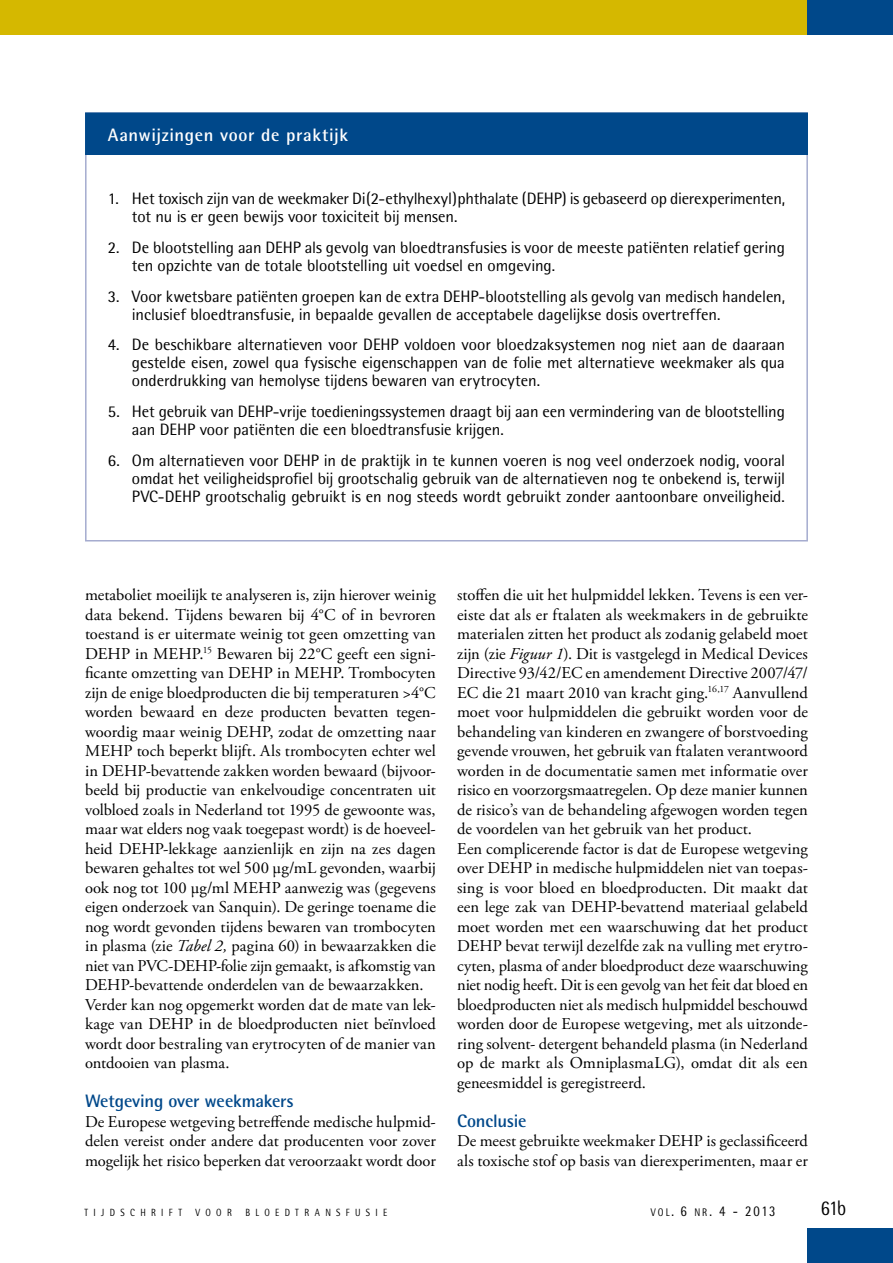
<style>
.page{position:relative;width:893px;height:1263px;background:#fff}
.page>*{position:absolute;margin:0;border:0;box-sizing:border-box;transform-origin:0 0}
.t1{font:21px "Rotis Semi Sans";color:#000;scale:.85 1}
.t2{font:700 18px "Rotis Semi Sans";letter-spacing:-.01em;color:#00488a}
.t3{font:700 18px "Rotis Semi Sans";letter-spacing:.035em;color:#fff}
.t4{font:16.5px/19.5px "Adobe Garamond Pro";color:#000}
.t5{font:16.5px/18px "Rotis Semi Sans";letter-spacing:-.005em;color:#000}
.t6{font:14.85px "Rotis Semi Sans";color:#000;scale:.85 1}
.t7{font:10.5px "Rotis Semi Sans";letter-spacing:.6em;color:#000;scale:.85 1}
.s1{font-style:italic}
.s2{font-size:11.1px}
</style>
<div class="page">
<div style="left:0;top:0;width:893px;height:34px;background:#d5b800"></div>
<div style="left:808px;top:1229px;width:85px;height:34px;background:#00488a"></div>
<div style="left:808px;top:0;width:85px;height:34px;background:#00488a"></div>
<div style="left:86px;top:113px;width:721px;height:41px;background:#00488a"></div>
<div style="left:85px;top:112px;width:723px;height:43px;border:2px solid #00488a"></div>
<p class="t3" style="left:108px;top:123px;width:242px">Aanwijzingen voor de praktijk</p>
<p class="t5" style="left:132px;top:189px;width:655px;text-indent:-24px">1. Het toxisch zijn van de weekmaker Di(2-ethylhexyl)phthalate (DEHP) is gebaseerd op dierexperimenten, tot nu is er geen bewijs voor toxiciteit bij mensen.</p>
<p class="t5" style="left:132px;top:238px;width:654px;text-indent:-24px">2. De blootstelling aan DEHP als gevolg van bloedtransfusies is voor de meeste patiënten relatief gering ten opzichte van de totale blootstelling uit voedsel en omgeving.</p>
<p class="t5" style="left:132px;top:287px;width:655px;text-indent:-24px">3. Voor kwetsbare patiënten groepen kan de extra DEHP-blootstelling als gevolg van medisch handelen, inclusief bloedtransfusie, in bepaalde gevallen de acceptabele dagelijkse dosis overtreffen.</p>
<p class="t5" style="left:132px;top:336px;width:654px;text-align:justify;text-indent:-24px">4. De beschikbare alternatieven voor DEHP voldoen voor bloedzaksystemen nog niet aan de daaraan gestelde eisen, zowel qua fysische eigenschappen van de folie met alternatieve weekmaker als qua onderdrukking van hemolyse tijdens bewaren van erytrocyten.</p>
<p class="t5" style="left:132px;top:402px;width:655px;text-indent:-24px">5. Het gebruik van DEHP-vrije toedieningssystemen draagt bij aan een vermindering van de blootstelling aan DEHP voor patiënten die een bloedtransfusie krijgen.</p>
<p class="t5" style="left:132px;top:451px;width:655px;text-align:justify;text-indent:-24px">6. Om alternatieven voor DEHP in de praktijk in te kunnen voeren is nog veel onderzoek nodig, vooral omdat het veiligheidsprofiel bij grootschalig gebruik van de alternatieven nog te onbekend is, terwijl PVC-DEHP grootschalig gebruikt is en nog steeds wordt gebruikt zonder aantoonbare onveiligheid.</p>
<p class="t4" style="left:85px;top:586px;width:352px">metaboliet moeilijk te analyseren is, zijn hierover weinig data bekend. Tijdens bewaren bij 4°C of in bevroren toestand is er uitermate weinig tot geen omzetting van DEHP in MEHP.<sup>15</sup> Bewaren bij 22°C geeft een signi&shy;ficante omzetting van DEHP in MEHP. Trombocyten zijn de enige bloedproducten die bij temperaturen &gt;4°C worden bewaard en deze producten bevatten tegen&shy;woordig maar weinig DEHP, zodat de omzetting naar MEHP toch beperkt blijft. Als trombocyten echter wel in DEHP-bevattende zakken worden bewaard (bijvoor&shy;beeld bij productie van enkelvoudige concentraten uit volbloed zoals in Nederland tot 1995 de gewoonte was, maar wat elders nog vaak toegepast wordt) is de hoeveel&shy;heid DEHP-lekkage aanzienlijk en zijn na zes dagen bewaren gehaltes tot wel 500 µg/mL gevonden, waarbij ook nog tot 100 µg/ml MEHP aanwezig was (gegevens eigen onderzoek van Sanquin). De geringe toename die nog wordt gevonden tijdens bewaren van trombocyten in plasma (zie <span class="s1">Tabel 2,</span> pagina 60) in bewaarzakken die niet van PVC-DEHP-folie zijn gemaakt, is afkomstig van DEHP-bevattende onderdelen van de bewaarzakken.<br>Verder kan nog opgemerkt worden dat de mate van lek&shy;kage van DEHP in de bloedproducten niet beïnvloed wordt door bestraling van erytrocyten of de manier van ontdooien van plasma.</p>
<p class="t2" style="left:85px;top:1090px;width:210px">Wetgeving over weekmakers</p>
<p class="t4" style="left:85px;top:1112px;width:352px;text-align:justify">De Europese wetgeving betreffende medische hulpmid&shy;delen vereist onder andere dat producenten voor zover mogelijk het risico beperken dat veroorzaakt wordt door</p>
<p class="t4" style="left:457px;top:586px;width:352px">stoffen die uit het hulpmiddel lekken. Tevens is een ver&shy;eiste dat als er ftalaten als weekmakers in de gebruikte materialen zitten het product als zodanig gelabeld moet zijn (zie <span class="s1">Figuur 1</span>). Dit is vastgelegd in Medical Devices Directive 93/42/EC en amendement Directive 2007/47/ EC die 21 maart 2010 van kracht ging.<sup>16,17</sup> Aanvullend moet voor hulpmiddelen die gebruikt worden voor de behandeling van kinderen en zwangere of borstvoeding gevende vrouwen, het gebruik van ftalaten verantwoord worden in de documentatie samen met informatie over risico en voorzorgsmaatregelen. Op deze manier kunnen de risico’s van de behandeling afgewogen worden tegen de voordelen van het gebruik van het product.<br>Een complicerende factor is dat de Europese wetgeving over DEHP in medische hulpmiddelen niet van toepas&shy;sing is voor bloed en bloedproducten. Dit maakt dat een lege zak van DEHP-bevattend materiaal gelabeld moet worden met een waarschuwing dat het product DEHP bevat terwijl dezelfde zak na vulling met erytro&shy;cyten, plasma of ander bloedproduct deze waarschuwing niet nodig heeft. Dit is een gevolg van het feit dat bloed en bloedproducten niet als medisch hulpmiddel beschouwd worden door de Europese wetgeving, met als uitzonde&shy;ring solvent- detergent behandeld plasma (in Nederland op de markt als OmniplasmaLG), omdat dit als een geneesmiddel is geregistreerd.</p>
<p class="t2" style="left:457px;top:1109px;width:71px">Conclusie</p>
<p class="t4" style="left:457px;top:1132px;width:352px">De meest gebruikte weekmaker DEHP is geclassificeerd als toxische stof op basis van dierexperimenten, maar er</p>
<p class="t7" style="left:84px;top:1206px;width:116px">tijdschrift</p>
<p class="t7" style="left:195px;top:1206px;width:44px">voor</p>
<p class="t7" style="left:245px;top:1206px;width:168px">bloedtransfusie</p>
<p class="t6" style="left:651px;top:1202px;width:148px"><span class="s2">vol</span> . 6 <span class="s2">nr</span>. 4 - 2013</p>
<p class="t1" style="left:821px;top:1196px;width:31px">61b</p>
</div>
